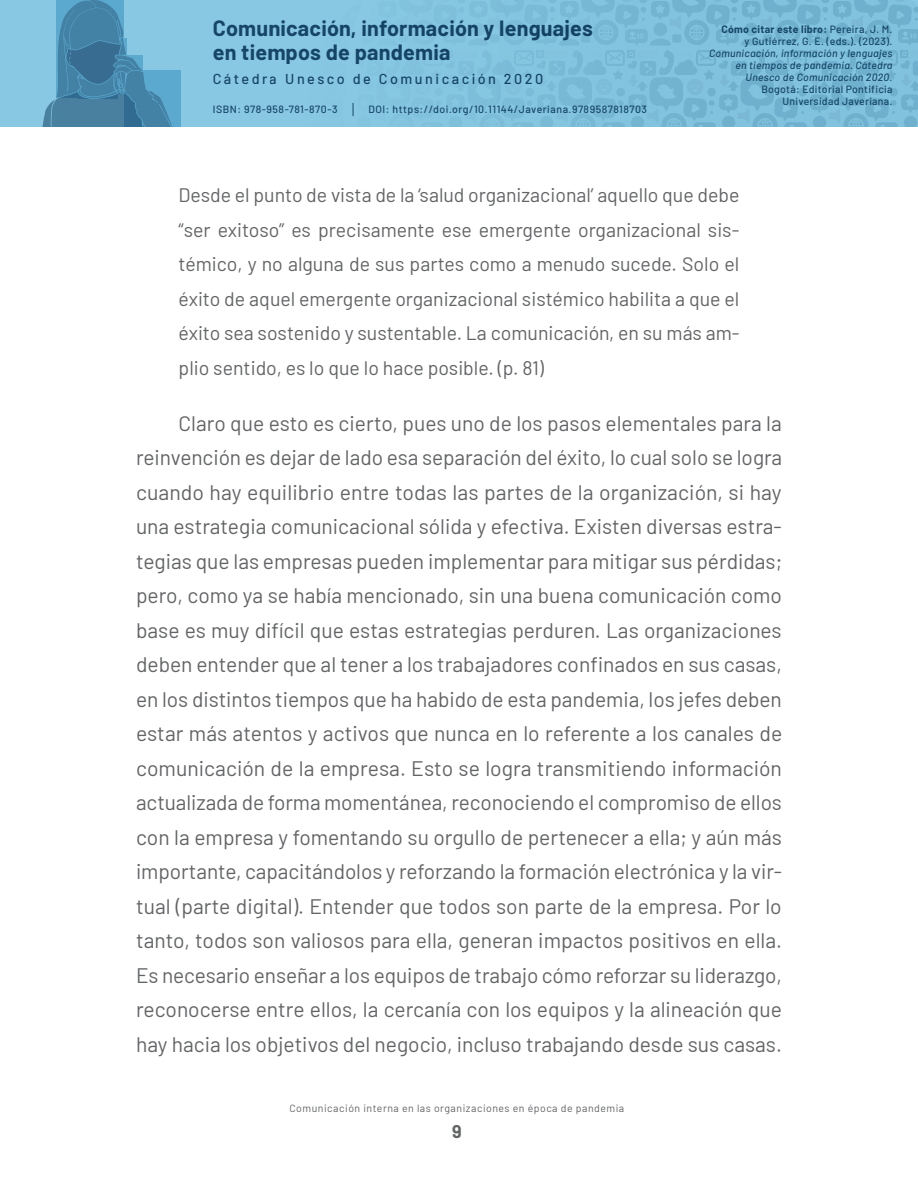
<style>
.page{position:relative;width:918px;height:1188px;background:#fff}
.page>*{position:absolute;margin:0;border:0;box-sizing:border-box;transform-origin:0 0}
.t1{font:700 21.6px/23.4px "Barlow";letter-spacing:.01em;color:#164568}
.TEXTO{font:21px/34.5px "Barlow";color:#636466;text-align:justify}
.Cita{font:19.5px/34.5px "Barlow";color:#636466;text-align:justify}
.t2{font:700 18px "Barlow";color:#636466}
.t3{font:500 14.4px "Barlow";letter-spacing:.175em;color:#164568}
.t4{font:italic 500 10.5px/12px "Barlow";letter-spacing:.025em;color:#164568;text-align:right}
.t5{font:500 10.5px "Barlow";letter-spacing:.05em;color:#164568}
.t6{font:500 10.5px/12px "Barlow";letter-spacing:.025em;color:#164568;text-align:right}
.t7{font:10.5px "Barlow";letter-spacing:.05em;color:#636466}
.s1{font-weight:700}
.s2{font-style:normal}
</style>
<div class="page">
<div style="left:0;top:0;width:918px;height:127px;background:#88c8e2"></div>
<svg style="left:42px;top:0;width:138px;height:127px"></svg>
<svg style="left:470px;top:0;width:448px;height:127px;fill:#7fc0db"></svg>
<p class="t1" style="left:213px;top:15px;width:382px">Comunicación, información y lenguajes en tiempos de pandemia</p>
<p class="t3" style="left:213px;top:68px;width:332px">Cátedra Unesco de Comunicación 2020</p>
<p class="t5" style="left:213px;top:102px;width:126px">ISBN: 978-958-781-870-3</p>
<p class="t5" style="left:369px;top:102px;width:280px">DOI: https://doi.org/10.11144/Javeriana.9789587818703</p>
<p class="t6" style="left:722px;top:22px;width:172px"><span class="s1">Cómo citar este libro:</span> Pereira, J. M. y Gutiérrez, G. E. (eds.). (2023).</p>
<p class="t4" style="left:709px;top:46px;width:185px">Comunicación, información y lenguajes en tiempos de pandemia. Cátedra<br>Unesco de Comunicación 2020<span class="s2">.<br>Bogotá: Editorial Pontificia<br>Universidad Javeriana.</span></p>
<p class="Cita" style="left:179px;top:177px;width:562px">Desde el punto de vista de la ‘salud organizacional’ aquello que debe “ser exitoso” es precisamente ese emergente organizacional sis&shy;témico, y no alguna de sus partes como a menudo sucede. Solo el éxito de aquel emergente organizacional sistémico habilita a que el éxito sea sostenido y sustentable. La comunicación, en su más am&shy;plio sentido, es lo que lo hace posible. (p. 81)</p>
<p class="TEXTO" style="left:136px;top:404px;width:648px;text-indent:43px">Claro que esto es cierto, pues uno de los pasos elementales para la reinvención es dejar de lado esa separación del éxito, lo cual solo se logra cuando hay equilibrio entre todas las partes de la organización, si hay una estrategia comunicacional sólida y efectiva. Existen diversas estra&shy;tegias que las empresas pueden implementar para mitigar sus pérdidas; pero, como ya se había mencionado, sin una buena comunicación como base es muy difícil que estas estrategias perduren. Las organizaciones deben entender que al tener a los trabajadores confinados en sus casas, en los distintos tiempos que ha habido de esta pandemia, los jefes deben estar más atentos y activos que nunca en lo referente a los canales de comunicación de la empresa. Esto se logra transmitiendo información actualizada de forma momentánea, reconociendo el compromiso de ellos con la empresa y fomentando su orgullo de pertenecer a ella; y aún más importante, capacitándolos y reforzando la formación electrónica y la vir&shy;tual (parte digital). Entender que todos son parte de la empresa. Por lo tanto, todos son valiosos para ella, generan impactos positivos en ella.<br>Es necesario enseñar a los equipos de trabajo cómo reforzar su liderazgo, reconocerse entre ellos, la cercanía con los equipos y la alineación que hay hacia los objetivos del negocio, incluso trabajando desde sus casas.</p>
<p class="t7" style="left:289px;top:1100px;width:336px">Comunicación interna en las organizaciones en época de pandemia</p>
<p class="t2" style="left:452px;top:1119px;width:11px">9</p>
</div>
